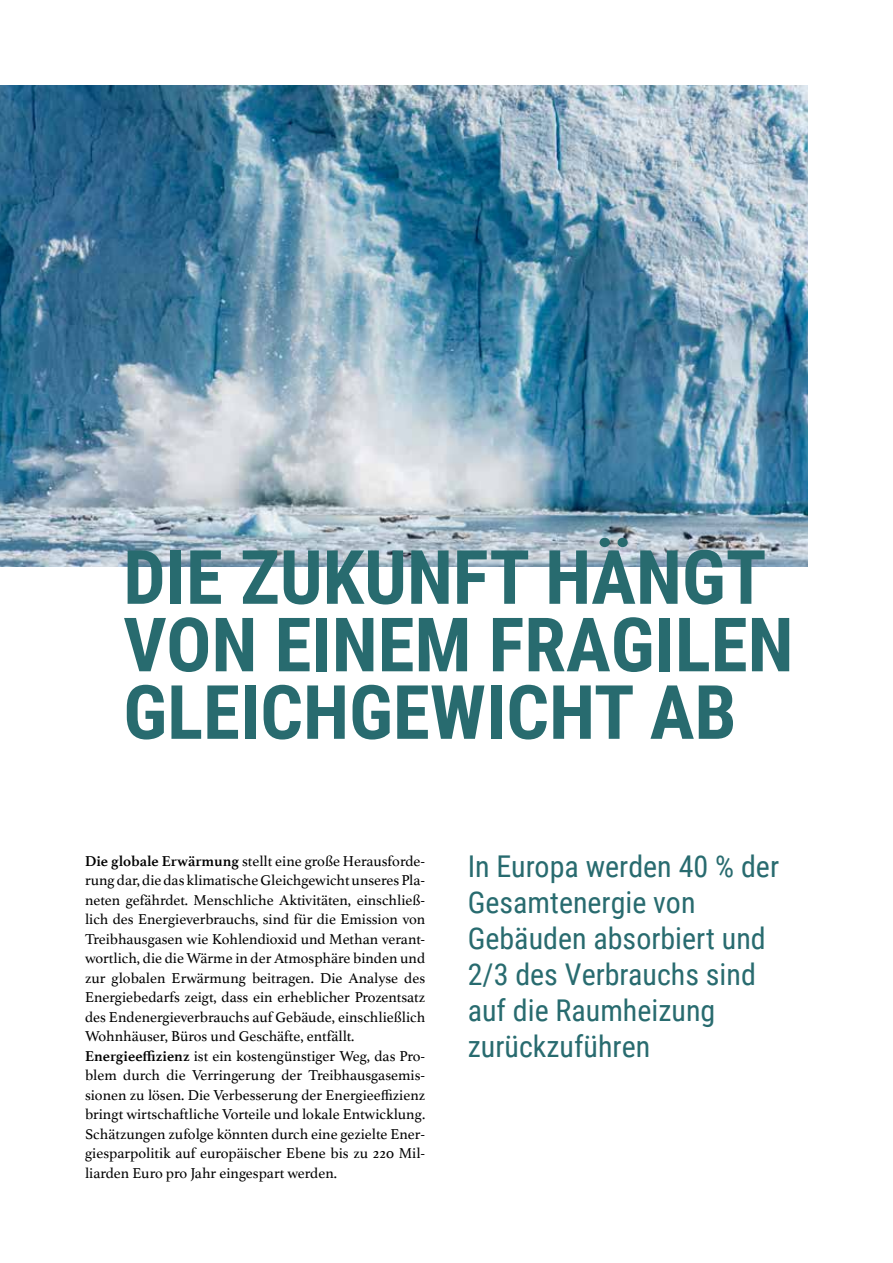
<style>
.page{position:relative;width:893px;height:1263px;background:#fff}
.page>*{position:absolute;margin:0;border:0;box-sizing:border-box;transform-origin:0 0}
.t1{font:700 75px/67.5px "Roboto Condensed";color:#286b6f}
.t2{font:30px/36px "Roboto Condensed";color:#286b6f}
.t3{font:15px/19.5px "Athelas";color:#000}
.s1{font-weight:700}
</style>
<div class="page">
<img style="left:0;top:85px;width:808px;height:481px">
<h1 class="t1" style="left:123px;top:541px;width:672px">DIE ZUKUNFT HÄNGT<br>VON EINEM FRAGILEN<br>GLEICHGEWICHT AB</h1>
<p class="t3" style="left:85px;top:851px;width:342px"><span class="s1">Die globale Erwärmung</span> stellt eine große Herausforde&shy;rung dar, die das klimatische Gleichgewicht unseres Pla&shy;neten gefährdet. Menschliche Aktivitäten, einschließ&shy;lich des Energieverbrauchs, sind für die Emission von Treibhausgasen wie Kohlendioxid und Methan verant&shy;wortlich, die die Wärme in der Atmosphäre binden und zur globalen Erwärmung beitragen. Die Analyse des Energiebedarfs zeigt, dass ein erheblicher Prozentsatz des Endenergieverbrauchs auf Gebäude, einschließlich Wohnhäuser, Büros und Geschäfte, entfällt.<br><span class="s1">Energieeffizienz</span> ist ein kostengünstiger Weg, das Pro&shy;blem durch die Verringerung der Treibhausgasemis&shy;sionen zu lösen. Die Verbesserung der Energieeffizienz bringt wirtschaftliche Vorteile und lokale Entwicklung.<br>Schätzungen zufolge könnten durch eine gezielte Ener&shy;giesparpolitik auf europäischer Ebene bis zu 220 Mil&shy;liarden Euro pro Jahr eingespart werden.</p>
<h2 class="t2" style="left:468px;top:847px;width:313px">In Europa werden 40 % der<br>Gesamtenergie von<br>Gebäuden absorbiert und<br>2/3 des Verbrauchs sind auf die Raumheizung zurückzuführen</h2>
</div>
